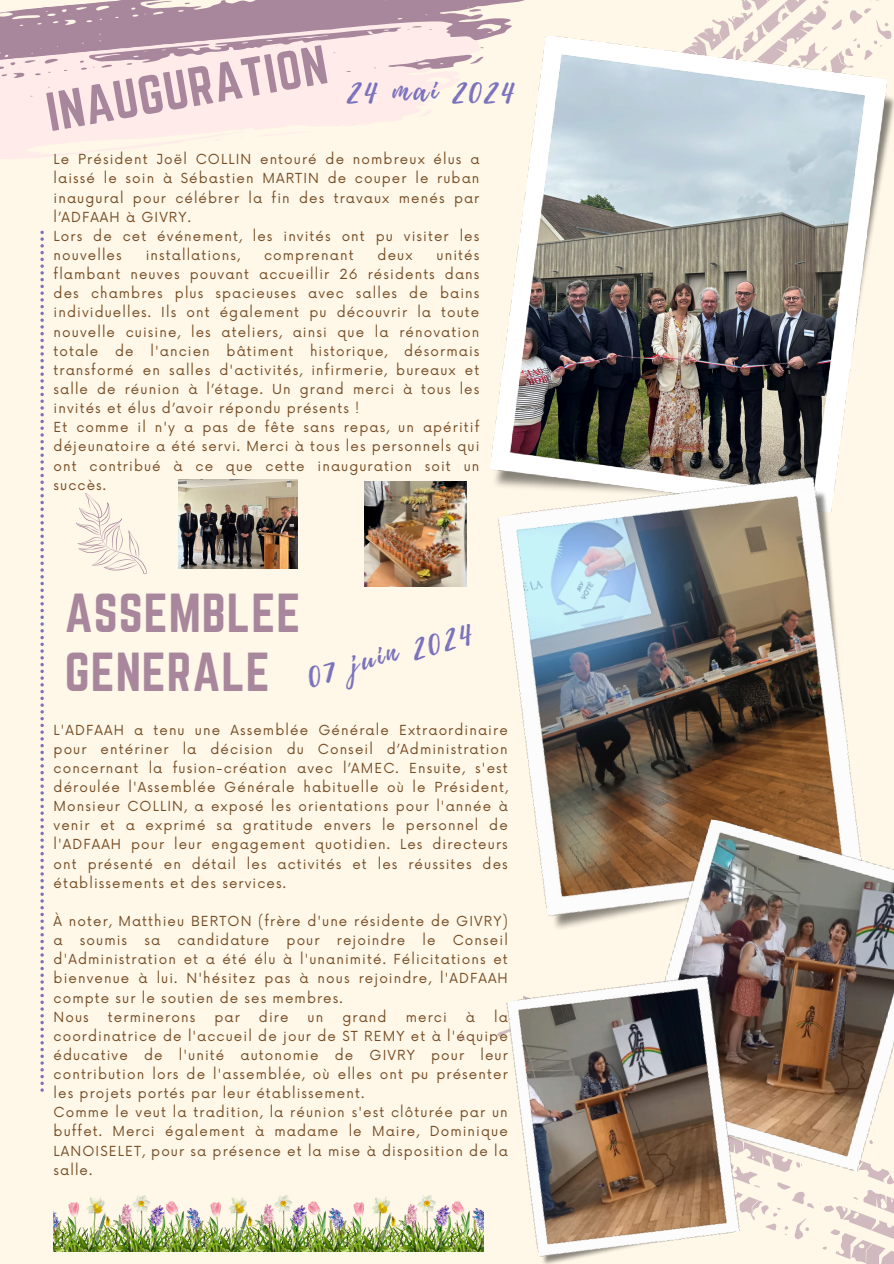
<style>
.page{position:relative;width:894px;height:1264px;background:#fff}
.page>*{position:absolute;margin:0;border:0;box-sizing:border-box;transform-origin:0 0}
.t1{font:48px/58.5px "Norwester";letter-spacing:.02em;color:#a8879d}
.t2{font:33px "Playlist Script";letter-spacing:.1em;color:#7a72bd}
.t3{font:13.5px/19.2px "Now";letter-spacing:.08em;color:#754c24;text-align:justify}
</style>
<div class="page">
<div style="left:0;top:0;width:893px;height:1263px;background:#fff7e7"></div>
<svg style="left:407px;top:1036px;width:486px;height:227px"></svg>
<svg style="left:546px;top:0;width:346px;height:37px"></svg>
<img style="left:494px;top:37px;width:399px;height:400px">
<img style="left:449px;top:437px;width:407px;height:492px">
<svg style="left:0;top:0;width:540px;height:118px"></svg>
<svg style="left:468px;top:8px;width:13px;height:4px"></svg>
<svg style="left:145px;top:0;width:27px;height:5px"></svg>
<svg style="left:184px;top:2px;width:6px;height:2px"></svg>
<svg style="left:0;top:14px;width:489px;height:145px;fill:#ffebea"></svg>
<svg style="left:257px;top:130px;width:62px;height:7px"></svg>
<svg style="left:418px;top:110px;width:14px;height:7px"></svg>
<svg style="left:417px;top:61px;width:13px;height:4px"></svg>
<svg style="left:214px;top:139px;width:6px;height:2px"></svg>
<svg style="left:94px;top:54px;width:27px;height:4px"></svg>
<svg style="left:288px;top:35px;width:40px;height:5px"></svg>
<svg style="left:366px;top:31px;width:8px;height:4px"></svg>
<svg style="left:241px;top:42px;width:7px;height:2px"></svg>
<svg style="left:383px;top:29px;width:6px;height:2px"></svg>
<svg style="left:133px;top:51px;width:21px;height:6px"></svg>
<svg style="left:40px;top:231px;width:4px;height:860px"></svg>
<img style="left:54px;top:1195px;width:141px;height:56px">
<img style="left:195px;top:1195px;width:280px;height:56px">
<img style="left:178px;top:479px;width:119px;height:89px">
<img style="left:364px;top:481px;width:102px;height:105px">
<svg style="left:76px;top:493px;width:71px;height:81px"></svg>
<img style="left:624px;top:813px;width:269px;height:365px">
<img style="left:475px;top:950px;width:302px;height:313px">
<p class="t1" style="left:42px;top:84px;width:285px;rotate:-10deg">INAUGURATION</p>
<p class="t2" style="left:348px;top:66px;width:167px">24 mai 2024</p>
<p class="t3" style="left:54px;top:150px;width:427px">Le Président Joël COLLIN entouré de nombreux élus a laissé le soin à Sébastien MARTIN de couper le ruban inaugural pour célébrer la fin des travaux menés par l’ADFAAH à GIVRY.</p>
<p class="t3" style="left:54px;top:227px;width:427px">Lors de cet événement, les invités ont pu visiter les nouvelles</p>
<p class="t3" style="left:146px;top:246px;width:96px">installations,</p>
<p class="t3" style="left:264px;top:246px;width:91px">comprenant</p>
<p class="t3" style="left:377px;top:246px;width:36px">deux</p>
<p class="t3" style="left:54px;top:246px;width:427px;text-indent:383px">unités flambant neuves pouvant accueillir 26 résidents dans des chambres plus spacieuses avec salles de bains individuelles. Ils ont également pu découvrir la toute nouvelle cuisine, les ateliers, ainsi que la rénovation totale de l'ancien bâtiment historique, désormais transformé en salles d'activités, infirmerie, bureaux et salle de réunion à l’étage. Un grand merci à tous les invités et élus d’avoir répondu présents !</p>
<p class="t3" style="left:54px;top:418px;width:427px">Et comme il n'y a pas de fête sans repas, un apéritif déjeunatoire a été servi. Merci à tous les personnels qui ont contribué à ce que cette inauguration soit un succès.</p>
<p class="t1" style="left:65px;top:584px;width:237px">ASSEMBLEE<br>GENERALE</p>
<p class="t2" style="left:301px;top:652px;width:170px;rotate:-15deg">07 juin 2024</p>
<p class="t3" style="left:54px;top:721px;width:455px">L'ADFAAH a tenu une Assemblée Générale Extraordinaire pour entériner la décision du Conseil d’Administration concernant la fusion-création avec l’AMEC. Ensuite, s'est déroulée l'Assemblée Générale habituelle où le Président, Monsieur COLLIN, a exposé les orientations pour l'année à venir et a exprimé sa gratitude envers le personnel de l'ADFAAH pour leur engagement quotidien. Les directeurs ont présenté en détail les activités et les réussites des établissements et des services.</p>
<p class="t3" style="left:54px;top:912px;width:455px">À noter, Matthieu BERTON (frère d'une résidente de GIVRY) a</p>
<p class="t3" style="left:54px;top:931px;width:455px;text-indent:399px">Conseil d'Administration et a été élu à l'unanimité. Félicitations et bienvenue à lui. N'hésitez pas à nous rejoindre, l'ADFAAH compte sur le soutien de ses membres.</p>
<p class="t3" style="left:54px;top:1007px;width:37px">Nous</p>
<p class="t3" style="left:108px;top:1007px;width:89px">terminerons</p>
<p class="t3" style="left:214px;top:1007px;width:27px">par</p>
<p class="t3" style="left:259px;top:1007px;width:31px">dire</p>
<p class="t3" style="left:307px;top:1007px;width:17px">un</p>
<p class="t3" style="left:342px;top:1007px;width:46px">grand</p>
<p class="t3" style="left:405px;top:1007px;width:43px">merci</p>
<p class="t3" style="left:466px;top:1007px;width:11px">à</p>
<p class="t3" style="left:80px;top:931px;width:49px">soumis</p>
<p class="t3" style="left:144px;top:931px;width:17px">sa</p>
<p class="t3" style="left:177px;top:931px;width:93px">candidature</p>
<p class="t3" style="left:286px;top:931px;width:34px">pour</p>
<p class="t3" style="left:337px;top:931px;width:70px">rejoindre</p>
<p class="t3" style="left:422px;top:931px;width:15px">le</p>
<p class="t3" style="left:54px;top:1007px;width:455px;text-indent:440px">la coordinatrice de l'accueil de jour de ST REMY et à l'équipe éducative de l'unité autonomie de GIVRY pour leur contribution lors de l'assemblée, où elles ont pu présenter les projets portés par leur établissement.</p>
<p class="t3" style="left:54px;top:1103px;width:455px">Comme le veut la tradition, la réunion s'est clôturée par un buffet. Merci également à madame le Maire, Dominique LANOISELET, pour sa présence et la mise à disposition de la salle.</p>
</div>
